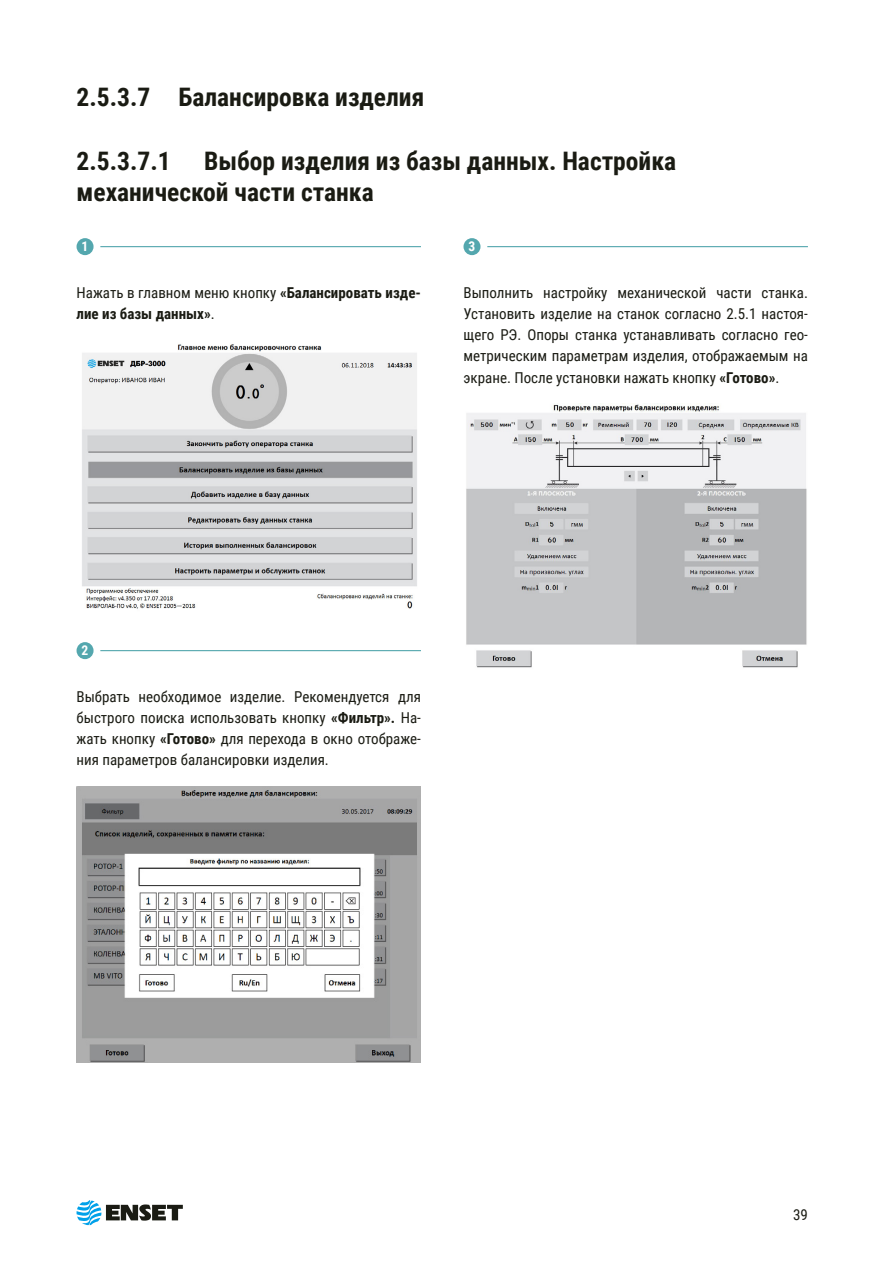
<style>
.page{position:relative;width:893px;height:1263px;background:#fff}
.page>*{position:absolute;margin:0;border:0;box-sizing:border-box;transform-origin:0 0}
.t1{font:700 25.5px/30.6px "Roboto Condensed";color:#1a1b13}
.t2{font:15px/21.3px "Roboto Condensed";color:#1a1b13;text-align:justify}
.t3{font:700 15px/21.3px "Roboto Condensed";color:#1a1b13}
.t4{font:700 13.5px "Roboto Condensed";color:#fff}
.s1{font-weight:400}
.s2{font-weight:700}
</style>
<div class="page">
<svg style="left:77px;top:1200px;width:106px;height:25px"></svg>
<hr style="left:100px;top:246px;width:321px;height:1px;background:#54a7ae">
<div style="left:77px;top:238px;width:17px;height:17px;background:#54a7ae;border-radius:50%"></div>
<hr style="left:100px;top:650px;width:321px;height:1px;background:#54a7ae">
<div style="left:77px;top:642px;width:17px;height:17px;background:#54a7ae;border-radius:50%"></div>
<img style="left:82px;top:344px;width:335px;height:265px">
<img style="left:466px;top:404px;width:341px;height:264px">
<img style="left:77px;top:787px;width:344px;height:275px">
<hr style="left:487px;top:246px;width:321px;height:1px;background:#54a7ae">
<div style="left:463px;top:238px;width:17px;height:17px;background:#54a7ae;border-radius:50%"></div>
<h1 class="t1" style="left:77px;top:81px;width:349px">2.5.3.7 Балансировка изделия</h1>
<h1 class="t1" style="left:77px;top:145px;width:96px">2.5.3.7.1</h1>
<h1 class="t1" style="left:77px;top:145px;width:601px;text-indent:128px">Выбор изделия из базы данных. Настройка механической части станка</h1>
<p class="t4" style="left:82px;top:237px;width:8px">1</p>
<p class="t3" style="left:77px;top:281px;width:346px"><span class="s1">Нажать в главном меню кнопку</span> «Балансировать изде&shy;лие из базы данных»<span class="s1">.</span></p>
<p class="t4" style="left:469px;top:237px;width:8px">3</p>
<p class="t2" style="left:463px;top:281px;width:346px">Выполнить настройку механической части станка.<br>Установить изделие на станок согласно 2.5.1 настоя&shy;щего РЭ. Опоры станка устанавливать согласно гео&shy;метрическим параметрам изделия, отображаемым на экране. После установки нажать кнопку <span class="s2">«Готово»</span>.</p>
<p class="t4" style="left:82px;top:641px;width:8px">2</p>
<p class="t2" style="left:77px;top:685px;width:346px">Выбрать необходимое изделие. Рекомендуется для быстрого поиска использовать кнопку <span class="s2">«Фильтр».</span> На&shy;жать кнопку <span class="s2">«Готово»</span> для перехода в окно отображе&shy;ния параметров балансировки изделия.</p>
<p class="t2" style="left:793px;top:1203px;width:16px">39</p>
</div>
